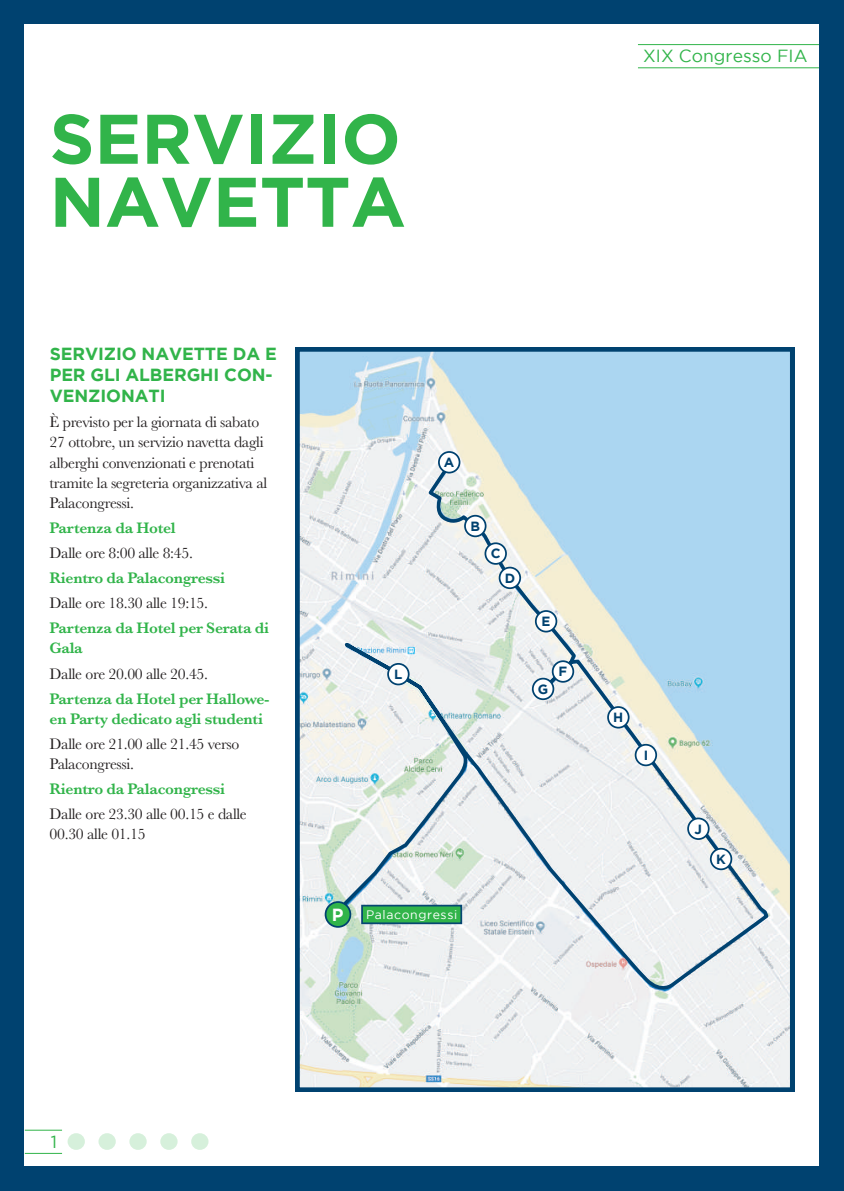
<style>
.page{position:relative;width:844px;height:1191px;background:#fff}
.page>*{position:absolute;margin:0;border:0;box-sizing:border-box;transform-origin:0 0}
.t1{font:700 70px/63px "Gotham";color:#31b44a}
.t2{font:700 17.5px/21px "Gotham";letter-spacing:-.005em;color:#31b44a}
.t3{font:17.5px "Gotham";color:#31b44a}
.t4{font:700 17.5px "Gotham";color:#fff}
.t5{font:15.75px/20.1px "Baskerville";letter-spacing:-.02em;color:#231f20}
.t6{font:600 15.75px/20.1px "Baskerville";letter-spacing:-.02em;color:#31b44a}
.t7{font:700 13.3px "Gotham";color:#004270}
.t8{font:12.25px "Gotham";letter-spacing:.05em;color:#fff}
</style>
<div class="page">
<div style="left:0;top:0;width:843px;height:1191px;background:#004270"></div>
<div style="left:25px;top:25px;width:818px;height:1141px;background:#fff"></div>
<div style="left:68px;top:1133px;width:17px;height:16px;background:#d6f0db;border-radius:50%"></div>
<div style="left:98px;top:1133px;width:18px;height:16px;background:#d6f0db;border-radius:50%"></div>
<div style="left:129px;top:1133px;width:18px;height:16px;background:#d6f0db;border-radius:50%"></div>
<div style="left:160px;top:1133px;width:17px;height:16px;background:#d6f0db;border-radius:50%"></div>
<div style="left:191px;top:1133px;width:17px;height:16px;background:#d6f0db;border-radius:50%"></div>
<hr style="left:25px;top:1129px;width:37px;height:1px;background:#31b44a">
<hr style="left:25px;top:1153px;width:37px;height:1px;background:#31b44a">
<svg style="left:300px;top:352px;width:489px;height:734px"></svg>
<div style="left:295px;top:347px;width:499px;height:744px;border:4px solid #004270"></div>
<svg style="left:330px;top:459px;width:440px;height:535px"></svg>
<div style="left:362px;top:905px;width:99px;height:18px;background:#31b44a"></div>
<div style="left:361px;top:904px;width:101px;height:20px;border:2px solid #074772"></div>
<div style="left:439px;top:452px;width:20px;height:20px;background:#fff;border-radius:50%"></div>
<div style="left:438px;top:451px;width:22px;height:22px;border:2px solid #004270;border-radius:50%"></div>
<div style="left:465px;top:516px;width:20px;height:20px;background:#fff;border-radius:50%"></div>
<div style="left:464px;top:515px;width:22px;height:22px;border:2px solid #004270;border-radius:50%"></div>
<div style="left:485px;top:543px;width:21px;height:21px;background:#fff;border-radius:50%"></div>
<div style="left:484px;top:542px;width:22px;height:23px;border:2px solid #004270;border-radius:50%"></div>
<div style="left:499px;top:567px;width:21px;height:21px;background:#fff;border-radius:50%"></div>
<div style="left:498px;top:567px;width:23px;height:22px;border:2px solid #004270;border-radius:50%"></div>
<div style="left:535px;top:611px;width:21px;height:20px;background:#fff;border-radius:50%"></div>
<div style="left:534px;top:610px;width:23px;height:22px;border:2px solid #004270;border-radius:50%"></div>
<div style="left:552px;top:661px;width:21px;height:21px;background:#fff;border-radius:50%"></div>
<div style="left:551px;top:660px;width:23px;height:22px;border:2px solid #004270;border-radius:50%"></div>
<div style="left:532px;top:678px;width:21px;height:21px;background:#fff;border-radius:50%"></div>
<div style="left:531px;top:677px;width:23px;height:23px;border:2px solid #004270;border-radius:50%"></div>
<div style="left:710px;top:848px;width:21px;height:21px;background:#fff;border-radius:50%"></div>
<div style="left:709px;top:848px;width:23px;height:22px;border:2px solid #004270;border-radius:50%"></div>
<div style="left:688px;top:818px;width:20px;height:21px;background:#fff;border-radius:50%"></div>
<div style="left:687px;top:817px;width:22px;height:23px;border:2px solid #004270;border-radius:50%"></div>
<div style="left:635px;top:744px;width:21px;height:21px;background:#fff;border-radius:50%"></div>
<div style="left:634px;top:744px;width:23px;height:22px;border:2px solid #004270;border-radius:50%"></div>
<div style="left:608px;top:707px;width:20px;height:20px;background:#fff;border-radius:50%"></div>
<div style="left:607px;top:706px;width:22px;height:22px;border:2px solid #004270;border-radius:50%"></div>
<div style="left:388px;top:664px;width:20px;height:20px;background:#fff;border-radius:50%"></div>
<div style="left:387px;top:663px;width:22px;height:22px;border:2px solid #004270;border-radius:50%"></div>
<div style="left:325px;top:902px;width:25px;height:25px;background:#31b44a;border-radius:50%"></div>
<div style="left:324px;top:901px;width:27px;height:26px;border:2px solid #004270;border-radius:50%"></div>
<hr style="left:637px;top:44px;width:184px;height:1px;background:#31b44a">
<hr style="left:637px;top:67px;width:184px;height:1px;background:#31b44a">
<div style="left:819px;top:0;width:24px;height:1191px;background:#004270"></div>
<h1 class="t1" style="left:50px;top:106px;width:358px">SERVIZIO<br>NAVETTA</h1>
<p class="t3" style="left:643px;top:47px;width:166px">XIX Congresso FIA</p>
<p class="t2" style="left:50px;top:343px;width:228px">SERVIZIO NAVETTE DA E<br>PER GLI ALBERGHI CON-<br>VENZIONATI</p>
<p class="t5" style="left:50px;top:412px;width:219px">È previsto per la giornata di sabato 27 ottobre, un servizio navetta dagli alberghi convenzionati e prenotati tramite la segreteria organizzativa al Palacongressi.</p>
<p class="t6" style="left:50px;top:517px;width:128px">Partenza da Hotel</p>
<p class="t5" style="left:50px;top:543px;width:145px">Dalle ore 8:00 alle 8:45.</p>
<p class="t6" style="left:50px;top:568px;width:177px">Rientro da Palacongressi</p>
<p class="t5" style="left:50px;top:593px;width:160px">Dalle ore 18.30 alle 19:15.</p>
<p class="t6" style="left:50px;top:618px;width:221px">Partenza da Hotel per Serata di<br>Gala</p>
<p class="t5" style="left:50px;top:663px;width:160px">Dalle ore 20.00 alle 20.45.</p>
<p class="t6" style="left:50px;top:688px;width:221px">Partenza da Hotel per Hallowe&shy;en Party dedicato agli studenti</p>
<p class="t5" style="left:50px;top:734px;width:191px">Dalle ore 21.00 alle 21.45 verso<br>Palacongressi.</p>
<p class="t6" style="left:50px;top:779px;width:177px">Rientro da Palacongressi</p>
<p class="t5" style="left:50px;top:804px;width:199px">Dalle ore 23.30 alle 00.15 e dalle<br>00.30 alle 01.15</p>
<p class="t7" style="left:394px;top:666px;width:10px">L</p>
<p class="t7" style="left:444px;top:455px;width:12px">A</p>
<p class="t7" style="left:470px;top:518px;width:11px">B</p>
<p class="t7" style="left:490px;top:546px;width:11px">C</p>
<p class="t7" style="left:504px;top:570px;width:12px">D</p>
<p class="t7" style="left:541px;top:614px;width:10px">E</p>
<p class="t7" style="left:537px;top:681px;width:12px">G</p>
<p class="t7" style="left:558px;top:664px;width:10px">F</p>
<p class="t7" style="left:613px;top:710px;width:12px">H</p>
<p class="t7" style="left:643px;top:747px;width:6px">I</p>
<p class="t4" style="left:332px;top:904px;width:13px">P</p>
<p class="t8" style="left:366px;top:907px;width:93px">Palacongressi</p>
<p class="t7" style="left:694px;top:821px;width:9px">J</p>
<p class="t7" style="left:716px;top:851px;width:11px">K</p>
<p class="t3" style="left:51px;top:1132px;width:8px">1</p>
</div>
